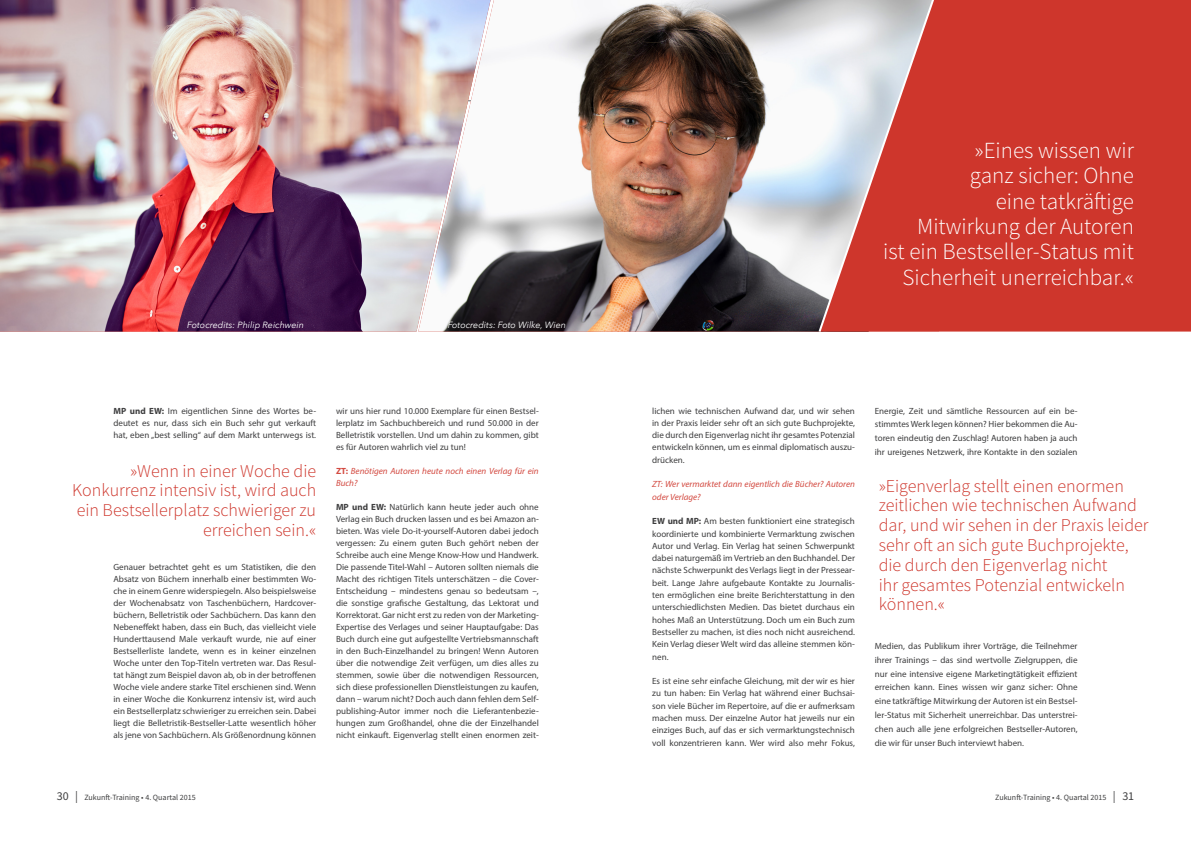
<style>
.page{position:relative;width:1191px;height:842px;background:#fff}
.page>*{position:absolute;margin:0;border:0;box-sizing:border-box;transform-origin:0 0}
.t1{font:300 23px/25.3px "Source Sans Pro";color:#fff;text-align:right}
.t2{font:300 18px/19.8px "Source Sans Pro";color:#ce362c;text-align:right}
.t3{font:9px/12px "Myriad Pro";color:#3e3e3f;text-align:justify}
.t4{font:italic 9px/12px "Myriad Pro";color:#d34a41}
.t5{font:italic 9px "Avenir Next";color:#fff}
.t6{font:8px "Source Sans Pro";color:#3e3e3f}
.s1{font-weight:700}
.s2{font-weight:700;font-style:normal}
.s3{font-size:12px}
</style>
<div class="page">
<img style="left:490px;top:1px;width:327px;height:331px">
<div style="left:940px;top:1px;width:250px;height:331px;background:#ce362c"></div>
<svg style="left:817px;top:1px;width:123px;height:331px;background:#d28886"></svg>
<img style="left:0;top:1px;width:490px;height:331px">
<p class="t5" style="left:187px;top:319px;width:118px">Fotocredits: Philip Reichwein</p>
<p class="t5" style="left:448px;top:319px;width:120px">Fotocredits: Foto Wilke, Wien</p>
<p class="t3" style="left:113px;top:404px;width:204px"><span class="s1">MP und EW:</span> Im eigentlichen Sinne des Wortes be&shy;deutet es nur, dass sich ein Buch sehr gut verkauft hat, eben „best selling“ auf dem Markt unterwegs ist.</p>
<h2 class="t2" style="left:72px;top:461px;width:245px">»Wenn in einer Woche die<br>Konkurrenz intensiv ist, wird auch ein Bestsellerplatz schwieriger zu erreichen sein.«</h2>
<p class="t3" style="left:113px;top:560px;width:204px">Genauer betrachtet geht es um Statistiken, die den Absatz von Büchern innerhalb einer bestimmten Wo&shy;che in einem Genre widerspiegeln. Also beispielsweise der Wochenabsatz von Taschenbüchern, Hardcover&shy;büchern, Belletristik oder Sachbüchern. Das kann den Nebeneffekt haben, dass ein Buch, das vielleicht viele Hunderttausend Male verkauft wurde, nie auf einer Bestsellerliste landete, wenn es in keiner einzelnen Woche unter den Top-Titeln vertreten war. Das Resul&shy;tat hängt zum Beispiel davon ab, ob in der betroffenen Woche viele andere starke Titel erschienen sind. Wenn in einer Woche die Konkurrenz intensiv ist, wird auch ein Bestsellerplatz schwieriger zu erreichen sein. Dabei liegt die Belletristik-Bestseller-Latte wesentlich höher als jene von Sachbüchern. Als Größenordnung können</p>
<p class="t3" style="left:336px;top:404px;width:204px">wir uns hier rund 10.000 Exemplare für einen Bestsel&shy;lerplatz im Sachbuchbereich und rund 50.000 in der Belletristik vorstellen. Und um dahin zu kommen, gibt es für Autoren wahrlich viel zu tun!</p>
<p class="t4" style="left:336px;top:464px;width:204px"><span class="s2">ZT:</span> Benötigen Autoren heute noch einen Verlag für ein<br>Buch?</p>
<p class="t3" style="left:336px;top:500px;width:204px"><span class="s1">MP und EW:</span> Natürlich kann heute jeder auch ohne Verlag ein Buch drucken lassen und es bei Amazon an&shy;bieten. Was viele Do-it-yourself-Autoren dabei jedoch vergessen: Zu einem guten Buch gehört neben der Schreibe auch eine Menge Know-How und Handwerk.<br>Die passende Titel-Wahl – Autoren sollten niemals die Macht des richtigen Titels unterschätzen – die Cover-Entscheidung – mindestens genau so bedeutsam –, die sonstige grafische Gestaltung, das Lektorat und Korrektorat. Gar nicht erst zu reden von der Marketing-Expertise des Verlages und seiner Hauptaufgabe: Das Buch durch eine gut aufgestellte Vertriebsmannschaft in den Buch-Einzelhandel zu bringen! Wenn Autoren über die notwendige Zeit verfügen, um dies alles zu stemmen, sowie über die notwendigen Ressourcen, sich diese professionellen Dienstleistungen zu kaufen, dann – warum nicht? Doch auch dann fehlen dem Self&shy;publishing-Autor immer noch die Lieferantenbezie&shy;hungen zum Großhandel, ohne die der Einzelhandel nicht einkauft. Eigenverlag stellt einen enormen zeit-</p>
<h1 class="t1" style="left:883px;top:138px;width:252px">»Eines wissen wir<br>ganz sicher: Ohne<br>eine tatkräftige<br>Mitwirkung der Autoren<br>ist ein Bestseller-Status mit<br>Sicherheit unerreichbar.«</h1>
<p class="t3" style="left:652px;top:404px;width:204px;line-height:12.3px">lichen wie technischen Aufwand dar, und wir sehen in der Praxis leider sehr oft an sich gute Buchprojekte, die durch den Eigenverlag nicht ihr gesamtes Potenzial entwickeln können, um es einmal diplomatisch auszu&shy;drücken.</p>
<p class="t4" style="left:652px;top:478px;width:204px;line-height:12.3px">ZT: Wer vermarktet dann eigentlich die Bücher? Autoren oder Verlage?</p>
<p class="t3" style="left:652px;top:515px;width:204px;line-height:12.3px"><span class="s1">EW und MP:</span> Am besten funktioniert eine strategisch koordinierte und kombinierte Vermarktung zwischen Autor und Verlag. Ein Verlag hat seinen Schwerpunkt dabei naturgemäß im Vertrieb an den Buchhandel. Der nächste Schwerpunkt des Verlags liegt in der Pressear&shy;beit. Lange Jahre aufgebaute Kontakte zu Journalis&shy;ten ermöglichen eine breite Berichterstattung in den unterschiedlichsten Medien. Das bietet durchaus ein hohes Maß an Unterstützung. Doch um ein Buch zum Bestseller zu machen, ist dies noch nicht ausreichend.<br>Kein Verlag dieser Welt wird das alleine stemmen kön&shy;nen.</p>
<p class="t3" style="left:652px;top:675px;width:204px;line-height:12.3px">Es ist eine sehr einfache Gleichung, mit der wir es hier zu tun haben: Ein Verlag hat während einer Buchsai&shy;son viele Bücher im Repertoire, auf die er aufmerksam machen muss. Der einzelne Autor hat jeweils nur ein einziges Buch, auf das er sich vermarktungstechnisch voll konzentrieren kann. Wer wird also mehr Fokus,</p>
<p class="t3" style="left:874px;top:403px;width:204px;line-height:13.8px">Energie, Zeit und sämtliche Ressourcen auf ein be&shy;stimmtes Werk legen können? Hier bekommen die Au&shy;toren eindeutig den Zuschlag! Autoren haben ja auch ihr ureigenes Netzwerk, ihre Kontakte in den sozialen</p>
<h2 class="t2" style="left:878px;top:476px;width:271px;text-align:left">»Eigenverlag stellt einen enormen zeitlichen wie technischen Aufwand dar, und wir sehen in der Praxis leider sehr oft an sich gute Buchprojekte, die durch den Eigenverlag nicht<br>ihr gesamtes Potenzial entwickeln können.«</h2>
<p class="t3" style="left:874px;top:639px;width:204px;line-height:13.8px">Medien, das Publikum ihrer Vorträge, die Teilnehmer ihrer Trainings – das sind wertvolle Zielgruppen, die nur eine intensive eigene Marketingtätigkeit effizient erreichen kann. Eines wissen wir ganz sicher: Ohne eine tatkräftige Mitwirkung der Autoren ist ein Bestsel&shy;ler-Status mit Sicherheit unerreichbar. Das unterstrei&shy;chen auch alle jene erfolgreichen Bestseller-Autoren, die wir für unser Buch interviewt haben.</p>
<p class="t6" style="left:57px;top:792px;width:140px"><span class="s3">30 |</span> Zukunft-Training • 4. Quartal 2015</p>
<p class="t6" style="left:995px;top:792px;width:140px">Zukunft-Training • 4. Quartal 2015 <span class="s3">| 31</span></p>
</div>
